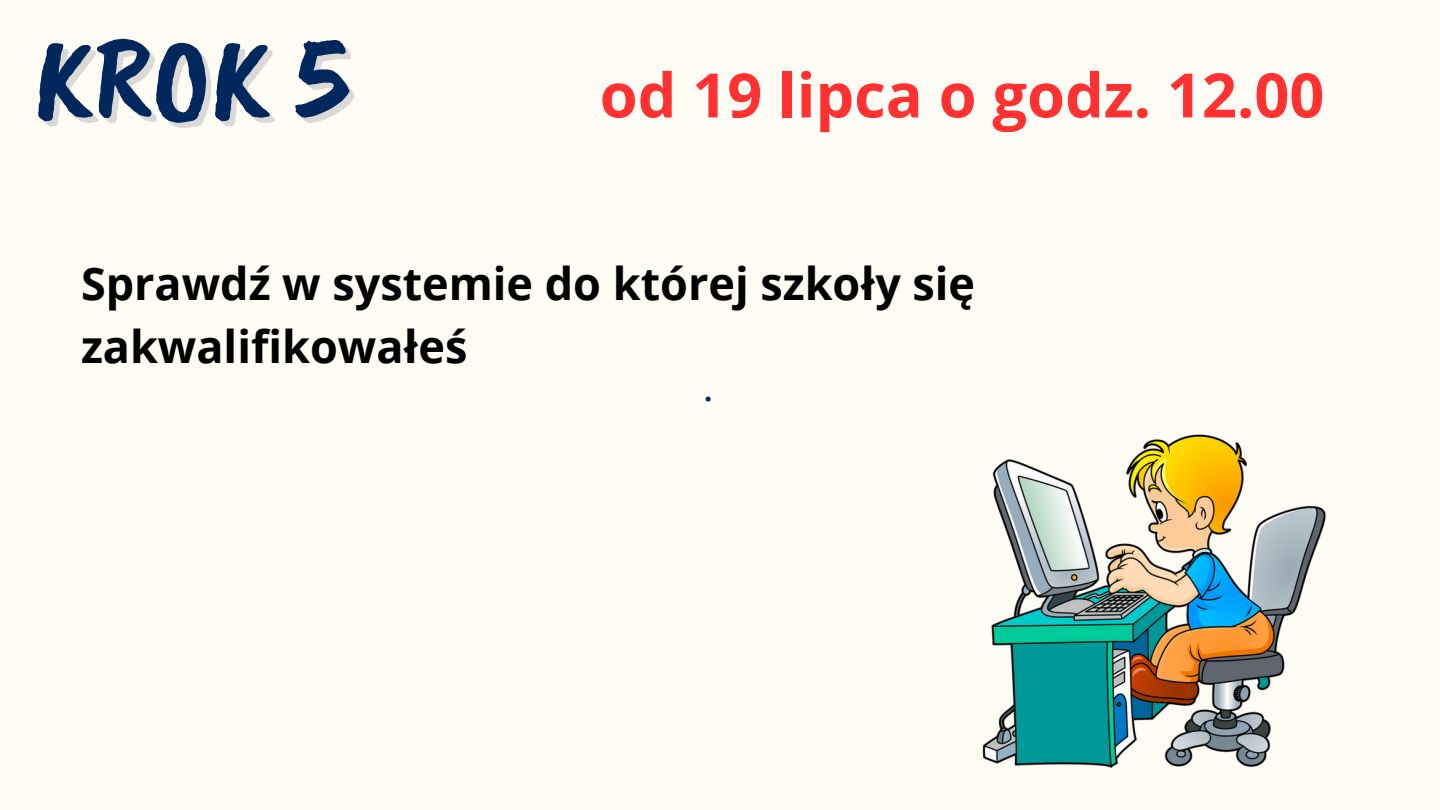
<style>
.page{position:relative;width:1440px;height:810px;background:#fffcf6}
.page>*{position:absolute;margin:0;border:0;box-sizing:border-box;transform-origin:0 0}
.t1{font:119.8px "Caveat Brush";color:#00285d}
.t2{font:700 61.3px "Open Sans";color:#ff3131}
.t3{font:700 45px/63px "Open Sans";color:#000}
.t4{font:700 29px "Open Sans";color:#00285d}
</style>
<div class="page">
<img style="left:982px;top:434px;width:344px;height:334px">
<h1 class="t1" style="left:34px;top:2px;width:316px">KROK 5</h1>
<h2 class="t2" style="left:600px;top:52px;width:726px">od 19 lipca o godz. 12.00</h2>
<p class="t3" style="left:81px;top:251px;width:896px">Sprawdź w systemie do której szkoły się zakwalifikowałeś</p>
<p class="t4" style="left:704px;top:370px;width:10px">.</p>
</div>
